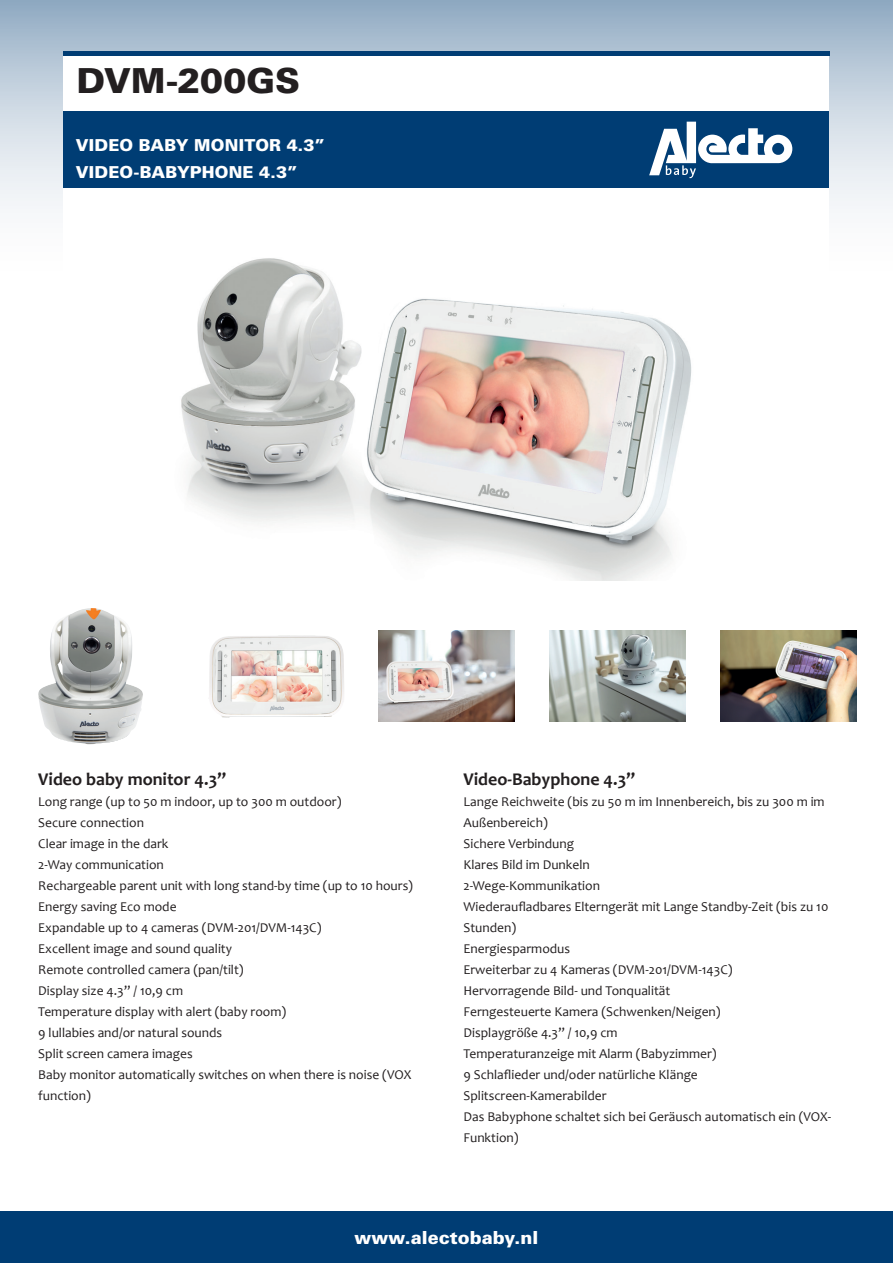
<style>
.page{position:relative;width:893px;height:1263px;background:#fff}
.page>*{position:absolute;margin:0;border:0;box-sizing:border-box;transform-origin:0 0}
.t1{font:900 34.5px "Univers LT Std";color:#231f20}
.t2{font:700 18px "Candara";color:#231f20}
.t3{font:900 18px "Univers LT Std";color:#fff}
.t4{font:900 16.5px/27px "Univers LT Std";letter-spacing:.01em;color:#fff}
.t5{font:13.5px/21px "Candara";color:#231f20}
</style>
<div class="page">
<svg style="left:0;top:0;width:893px;height:209px;background:#afc2d3"></svg>
<div style="left:0;top:1212px;width:893px;height:51px;background:#003d74"></div>
<div style="left:64px;top:51px;width:765px;height:557px;background:#fff"></div>
<div style="left:63px;top:112px;width:766px;height:76px;background:#003d74"></div>
<img style="left:550px;top:631px;width:136px;height:90px">
<img style="left:721px;top:631px;width:136px;height:90px">
<img style="left:378px;top:631px;width:136px;height:90px">
<img style="left:209px;top:635px;width:135px;height:82px">
<img style="left:181px;top:258px;width:511px;height:322px">
<hr style="left:63px;top:51px;width:766px;height:4px;background:#003d74">
<img style="left:38px;top:608px;width:105px;height:136px">
<svg style="left:649px;top:122px;width:143px;height:56px"></svg>
<h1 class="t1" style="left:77px;top:59px;width:225px">DVM-200GS</h1>
<p class="t4" style="left:76px;top:131px;width:251px">VIDEO BABY MONITOR 4.3”<br>VIDEO-BABYPHONE 4.3”</p>
<h2 class="t2" style="left:38px;top:768px;width:190px">Video baby monitor 4.3”</h2>
<p class="t5" style="left:38px;top:791px;width:376px">Long range (up to 50 m indoor, up to 300 m outdoor)<br>Secure connection<br>Clear image in the dark<br>2-Way communication<br>Rechargeable parent unit with long stand-by time (up to 10 hours)<br>Energy saving Eco mode<br>Expandable up to 4 cameras (DVM-201/DVM-143C)<br>Excellent image and sound quality<br>Remote controlled camera (pan/tilt)<br>Display size 4.3” / 10,9 cm<br>Temperature display with alert (baby room)<br>9 lullabies and/or natural sounds<br>Split screen camera images<br>Baby monitor automatically switches on when there is noise (VOX function)</p>
<h2 class="t2" style="left:463px;top:768px;width:173px">Video-Babyphone 4.3”</h2>
<p class="t5" style="left:463px;top:791px;width:369px">Lange Reichweite (bis zu 50 m im Innenbereich, bis zu 300 m im Außenbereich)<br>Sichere Verbindung<br>Klares Bild im Dunkeln<br>2-Wege-Kommunikation<br>Wiederaufladbares Elterngerät mit Lange Standby-Zeit (bis zu 10<br>Stunden)<br>Energiesparmodus<br>Erweiterbar zu 4 Kameras (DVM-201/DVM-143C)<br>Hervorragende Bild- und Tonqualität<br>Ferngesteuerte Kamera (Schwenken/Neigen)<br>Displaygröße 4.3” / 10,9 cm<br>Temperaturanzeige mit Alarm (Babyzimmer)<br>9 Schlaflieder und/oder natürliche Klänge Splitscreen-Kamerabilder<br>Das Babyphone schaltet sich bei Geräusch automatisch ein (VOX-Funktion)</p>
<h2 class="t3" style="left:355px;top:1226px;width:185px">www.alectobaby.nl</h2>
</div>
